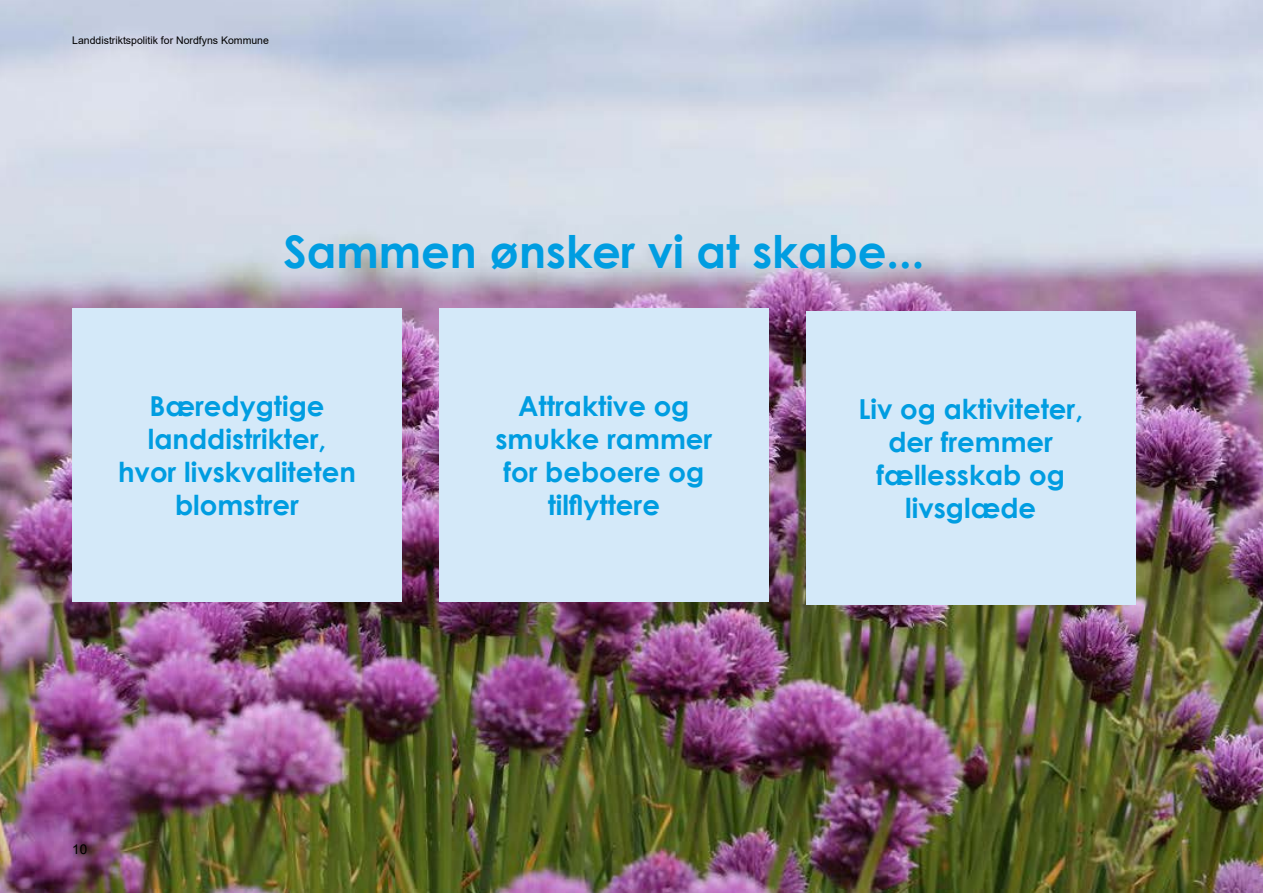
<style>
.page{position:relative;width:1263px;height:893px;background:#fff}
.page>*{position:absolute;margin:0;border:0;box-sizing:border-box;transform-origin:0 0}
.P_-_Sitat_etc{font:700 45px "Century Gothic";color:#009de1}
.t1{font:700 27.6px/33px "Century Gothic";color:#009de1;text-align:center}
.t2{font:13.5px "Arial";color:#000}
.t3{font:10.5px "Arial";color:#000}
</style>
<div class="page">
<img style="left:0;top:0;width:1263px;height:893px">
<div style="left:72px;top:308px;width:330px;height:293px;background:#d4e9f9"></div>
<div style="left:439px;top:308px;width:329px;height:293px;background:#d4e9f9"></div>
<div style="left:806px;top:312px;width:329px;height:293px;background:#d4e9f9"></div>
<p class="t3" style="left:72px;top:33px;width:198px">Landdistriktspolitik for Nordfyns Kommune</p>
<p class="P_-_Sitat_etc" style="left:283px;top:217px;width:642px">Sammen ønsker vi at skabe...</p>
<p class="t1" style="left:118px;top:388px;width:239px">Bæredygtige landdistrikter, hvor livskvaliteten blomstrer</p>
<p class="t1" style="left:495px;top:388px;width:218px">Attraktive og smukke rammer for beboere og tilflyttere</p>
<p class="t1" style="left:858px;top:391px;width:226px">Liv og aktiviteter, der fremmer fællesskab og livsglæde</p>
<p class="t2" style="left:72px;top:840px;width:17px">10</p>
</div>
